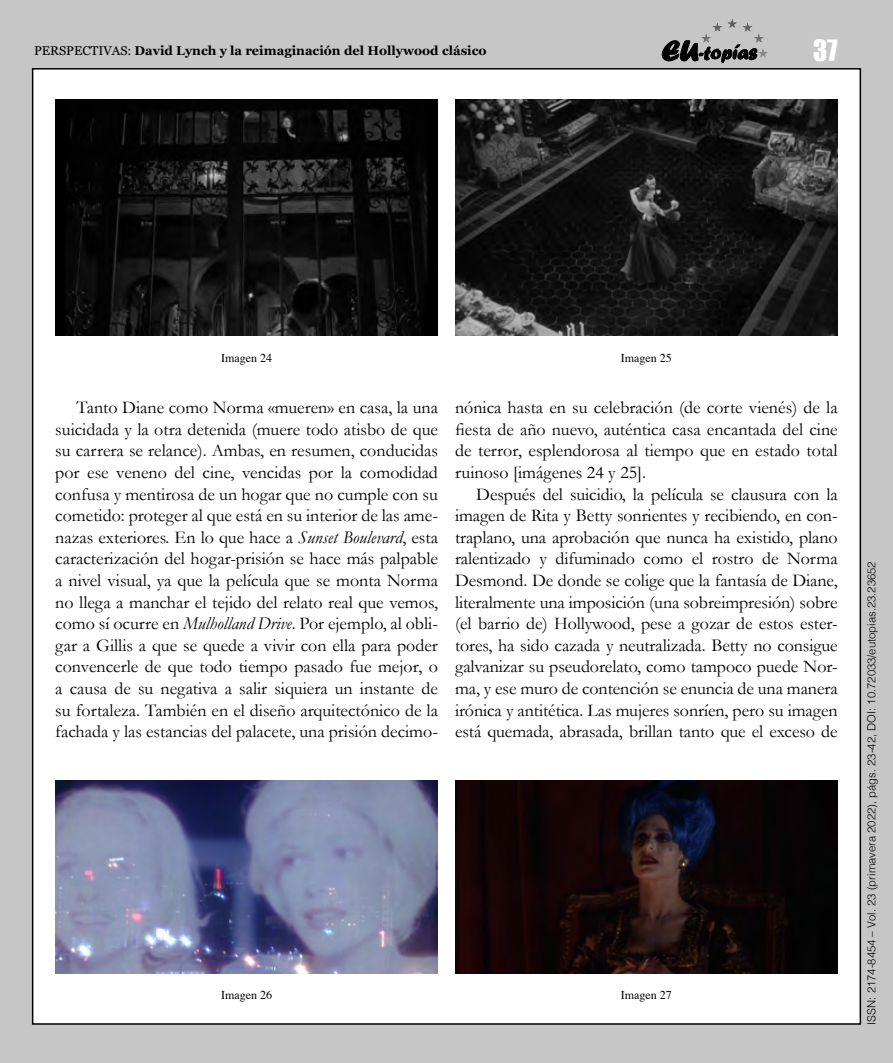
<style>
.page{position:relative;width:893px;height:1063px;background:#c6c6c6}
.page>*{position:absolute;margin:0;border:0;box-sizing:border-box;transform-origin:0 0}
.t1{font:27px "Impact";color:#fff}
.Articulo_parrafo{font:18px/21.6px "Garamond";color:#000;text-align:justify}
.t2{font:700 12.75px "Georgia";color:#000}
.Articulo_pie_foto{font:12px "Times";color:#000}
.t3{font:300 11.25px "Helvetica";color:#000}
.s1{font-weight:400}
.s2{font-style:italic}
</style>
<div class="page">
<div style="left:33px;top:69px;width:827px;height:955px;background:#fff"></div>
<svg style="left:662px;top:40px;width:94px;height:23px"></svg>
<hr style="left:701px;top:19px;width:67px;height:1px;background:#585857">
<hr style="left:701px;top:20px;width:67px;height:1px;background:#595958">
<hr style="left:701px;top:21px;width:67px;height:1px;background:#5a5a59">
<hr style="left:701px;top:22px;width:67px;height:1px;background:#5c5c5b">
<hr style="left:701px;top:23px;width:67px;height:1px;background:#5d5d5c">
<hr style="left:701px;top:24px;width:67px;height:1px;background:#5f5f5e">
<hr style="left:701px;top:25px;width:67px;height:1px;background:#60605f">
<hr style="left:701px;top:26px;width:67px;height:1px;background:#626261">
<hr style="left:701px;top:27px;width:67px;height:1px;background:#636362">
<hr style="left:701px;top:28px;width:67px;height:1px;background:#656464">
<hr style="left:701px;top:29px;width:67px;height:1px;background:#666565">
<hr style="left:701px;top:30px;width:67px;height:1px;background:#676766">
<hr style="left:701px;top:31px;width:67px;height:1px;background:#696868">
<hr style="left:701px;top:32px;width:67px;height:1px;background:#6a6969">
<hr style="left:701px;top:33px;width:67px;height:1px;background:#6c6b6b">
<hr style="left:701px;top:34px;width:67px;height:1px;background:#6c6c6c">
<hr style="left:701px;top:35px;width:67px;height:1px;background:#6e6e6d">
<hr style="left:701px;top:36px;width:67px;height:1px;background:#6f6f6e">
<hr style="left:701px;top:37px;width:67px;height:1px;background:#717170">
<hr style="left:701px;top:38px;width:67px;height:1px;background:#727271">
<hr style="left:701px;top:39px;width:67px;height:1px;background:#747473">
<hr style="left:701px;top:40px;width:67px;height:1px;background:#757574">
<hr style="left:701px;top:41px;width:67px;height:1px;background:#767675">
<hr style="left:701px;top:42px;width:67px;height:1px;background:#787877">
<hr style="left:701px;top:43px;width:67px;height:1px;background:#797978">
<hr style="left:701px;top:44px;width:67px;height:1px;background:#7b7b7a">
<hr style="left:701px;top:45px;width:67px;height:1px;background:#7c7c7b">
<hr style="left:701px;top:46px;width:67px;height:1px;background:#7e7d7d">
<hr style="left:701px;top:47px;width:67px;height:1px;background:#7f7e7e">
<hr style="left:701px;top:48px;width:67px;height:1px;background:#818080">
<hr style="left:701px;top:49px;width:67px;height:1px;background:#828181">
<hr style="left:701px;top:50px;width:67px;height:1px;background:#828282">
<hr style="left:701px;top:51px;width:67px;height:1px;background:#848483">
<hr style="left:701px;top:52px;width:67px;height:1px;background:#858584">
<hr style="left:701px;top:53px;width:67px;height:1px;background:#878786">
<hr style="left:701px;top:54px;width:67px;height:1px;background:#888887">
<hr style="left:701px;top:55px;width:67px;height:1px;background:#898989">
<hr style="left:701px;top:56px;width:67px;height:1px;background:#8a8a8a">
<hr style="left:701px;top:57px;width:67px;height:1px;background:#8c8c8b">
<img style="left:55px;top:100px;width:383px;height:236px">
<img style="left:455px;top:100px;width:383px;height:236px">
<img style="left:55px;top:780px;width:383px;height:193px">
<img style="left:455px;top:780px;width:383px;height:193px">
<p class="t2" style="left:34px;top:41px;width:454px"><span class="s1">PERSPECTIVAS:</span> David Lynch y la reimaginación del Hollywood clásico</p>
<h1 class="t1" style="left:813px;top:29px;width:26px">37</h1>
<p class="Articulo_pie_foto" style="left:221px;top:347px;width:52px">Imagen 24</p>
<p class="Articulo_pie_foto" style="left:621px;top:347px;width:52px">Imagen 25</p>
<p class="Articulo_parrafo" style="left:55px;top:396px;width:384px;text-indent:21px">Tanto Diane como Norma «mueren» en casa, la una suicidada y la otra detenida (muere todo atisbo de que su carrera se relance). Ambas, en resumen, conducidas por ese veneno del cine, vencidas por la comodidad confusa y mentirosa de un hogar que no cumple con su cometido: proteger al que está en su interior de las ame&shy;nazas exteriores. En lo que hace a <span class="s2">Sunset Boulevard</span>, esta caracterización del hogar-prisión se hace más palpable a nivel visual, ya que la película que se monta Norma no llega a manchar el tejido del relato real que vemos, como sí ocurre en <span class="s2">Mulholland Drive</span>. Por ejemplo, al obli&shy;gar a Gillis a que se quede a vivir con ella para poder convencerle de que todo tiempo pasado fue mejor, o a causa de su negativa a salir siquiera un instante de su fortaleza. También en el diseño arquitectónico de la fachada y las estancias del palacete, una prisión decimo-</p>
<p class="Articulo_parrafo" style="left:455px;top:396px;width:384px">nónica hasta en su celebración (de corte vienés) de la fiesta de año nuevo, auténtica casa encantada del cine de terror, esplendorosa al tiempo que en estado total ruinoso [imágenes 24 y 25].</p>
<p class="Articulo_parrafo" style="left:455px;top:483px;width:384px;text-indent:21px">Después del suicidio, la película se clausura con la imagen de Rita y Betty sonrientes y recibiendo, en con&shy;traplano, una aprobación que nunca ha existido, plano ralentizado y difuminado como el rostro de Norma Desmond. De donde se colige que la fantasía de Diane, literalmente una imposición (una sobreimpresión) sobre (el barrio de) Hollywood, pese a gozar de estos ester&shy;tores, ha sido cazada y neutralizada. Betty no consigue galvanizar su pseudorelato, como tampoco puede Nor&shy;ma, y ese muro de contención se enuncia de una manera irónica y antitética. Las mujeres sonríen, pero su imagen está quemada, abrasada, brillan tanto que el exceso de</p>
<p class="Articulo_pie_foto" style="left:221px;top:984px;width:52px">Imagen 26</p>
<p class="Articulo_pie_foto" style="left:621px;top:984px;width:52px">Imagen 27</p>
<p class="t3" style="left:862px;top:1025px;width:465px;rotate:-90deg">ISSN: 2174-8454 – Vol. 23 (primavera 2022), págs. 23-42, DOI: 10.72033/eutopias.23.23652</p>
</div>
